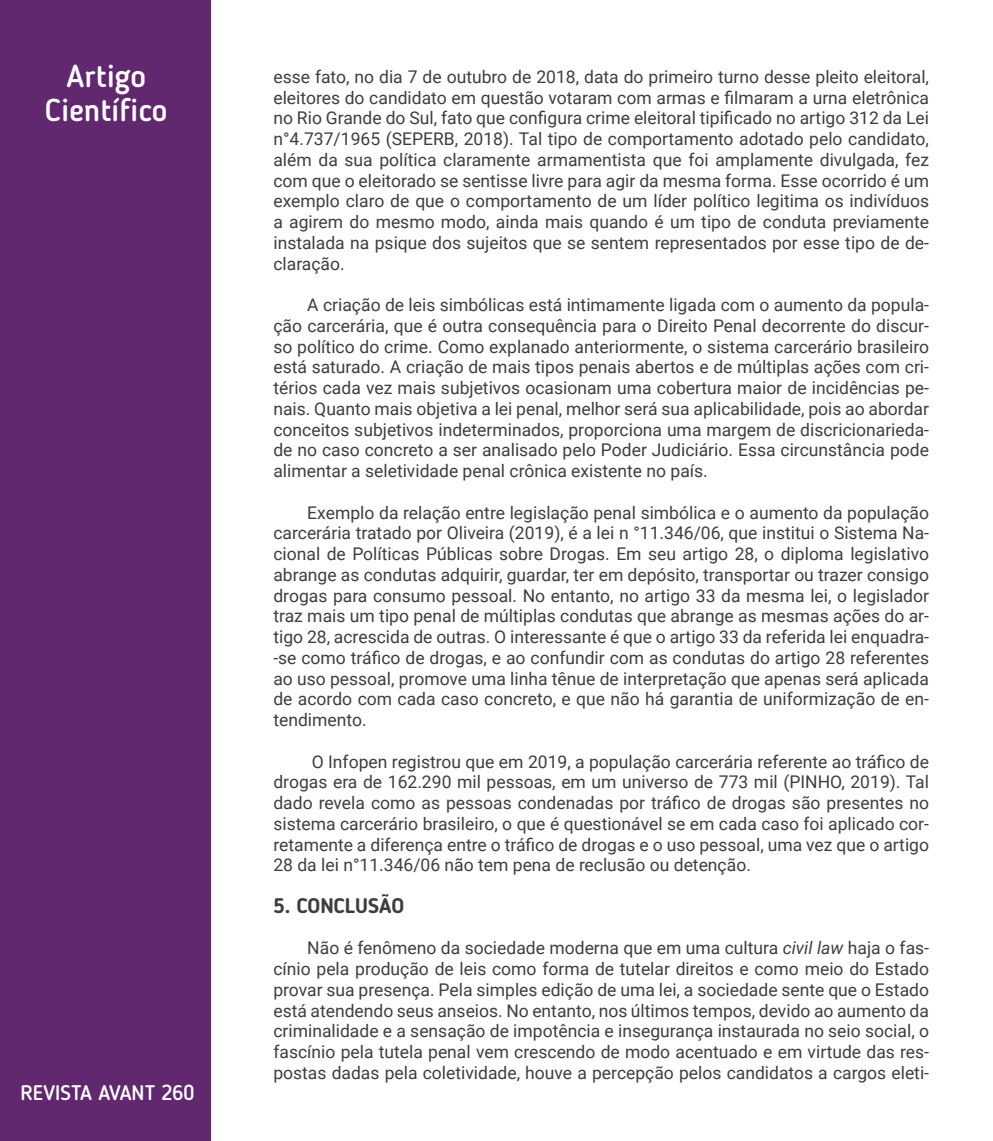
<style>
.page{position:relative;width:993px;height:1141px;background:#fff}
.page>*{position:absolute;margin:0;border:0;box-sizing:border-box;transform-origin:0 0}
.modalidade{font:500 31.5px "Blogger Sans";color:#fff}
.t1{font:500 21px "Blogger Sans";color:#fff}
.RB{font:700 21px "Blogger Sans";color:#3e3e3f}
.texto{font:17.5px/20.8px "Roboto";color:#3e3e3f;text-align:justify}
.s1{font-style:italic}
</style>
<div class="page">
<div style="left:0;top:0;width:210px;height:1141px;background:#61286f"></div>
<h1 class="modalidade" style="left:38px;top:56px;width:138px">modalidad</h1>
<p class="modalidade" style="left:67px;top:57px;width:81px">Artigo</p>
<p class="modalidade" style="left:45px;top:91px;width:124px">Científico</p>
<p class="t1" style="left:21px;top:1080px;width:175px">REVISTA AVANT 260</p>
<p class="texto" style="left:273px;top:66px;width:657px">esse fato, no dia 7 de outubro de 2018, data do primeiro turno desse pleito eleitoral, eleitores do candidato em questão votaram com armas e filmaram a urna eletrônica no Rio Grande do Sul, fato que configura crime eleitoral tipificado no artigo 312 da Lei n°4.737/1965 (SEPERB, 2018). Tal tipo de comportamento adotado pelo candidato, além da sua política claramente armamentista que foi amplamente divulgada, fez com que o eleitorado se sentisse livre para agir da mesma forma. Esse ocorrido é um exemplo claro de que o comportamento de um líder político legitima os indivíduos a agirem do mesmo modo, ainda mais quando é um tipo de conduta previamente instalada na psique dos sujeitos que se sentem representados por esse tipo de de&shy;claração.</p>
<p class="texto" style="left:273px;top:294px;width:657px;text-indent:34px">A criação de leis simbólicas está intimamente ligada com o aumento da popula&shy;ção carcerária, que é outra consequência para o Direito Penal decorrente do discur&shy;so político do crime. Como explanado anteriormente, o sistema carcerário brasileiro está saturado. A criação de mais tipos penais abertos e de múltiplas ações com cri&shy;térios cada vez mais subjetivos ocasionam uma cobertura maior de incidências pe&shy;nais. Quanto mais objetiva a lei penal, melhor será sua aplicabilidade, pois ao abordar conceitos subjetivos indeterminados, proporciona uma margem de discricionarieda&shy;de no caso concreto a ser analisado pelo Poder Judiciário. Essa circunstância pode alimentar a seletividade penal crônica existente no país.</p>
<p class="texto" style="left:273px;top:501px;width:657px;text-indent:34px">Exemplo da relação entre legislação penal simbólica e o aumento da população carcerária tratado por Oliveira (2019), é a lei n °11.346/06, que institui o Sistema Na&shy;cional de Políticas Públicas sobre Drogas. Em seu artigo 28, o diploma legislativo abrange as condutas adquirir, guardar, ter em depósito, transportar ou trazer consigo drogas para consumo pessoal. No entanto, no artigo 33 da mesma lei, o legislador traz mais um tipo penal de múltiplas condutas que abrange as mesmas ações do ar&shy;tigo 28, acrescida de outras. O interessante é que o artigo 33 da referida lei enquadra--se como tráfico de drogas, e ao confundir com as condutas do artigo 28 referentes ao uso pessoal, promove uma linha tênue de interpretação que apenas será aplicada de acordo com cada caso concreto, e que não há garantia de uniformização de en&shy;tendimento.</p>
<p class="texto" style="left:273px;top:750px;width:657px;text-indent:38px">O Infopen registrou que em 2019, a população carcerária referente ao tráfico de drogas era de 162.290 mil pessoas, em um universo de 773 mil (PINHO, 2019). Tal dado revela como as pessoas condenadas por tráfico de drogas são presentes no sistema carcerário brasileiro, o que é questionável se em cada caso foi aplicado cor&shy;retamente a diferença entre o tráfico de drogas e o uso pessoal, uma vez que o artigo 28 da lei n°11.346/06 não tem pena de reclusão ou detenção.</p>
<p class="RB" style="left:273px;top:893px;width:132px">5. CONCLUSÃO</p>
<p class="texto" style="left:273px;top:937px;width:657px;text-indent:34px">Não é fenômeno da sociedade moderna que em uma cultura <span class="s1">civil law</span> haja o fas&shy;cínio pela produção de leis como forma de tutelar direitos e como meio do Estado provar sua presença. Pela simples edição de uma lei, a sociedade sente que o Estado está atendendo seus anseios. No entanto, nos últimos tempos, devido ao aumento da criminalidade e a sensação de impotência e insegurança instaurada no seio social, o fascínio pela tutela penal vem crescendo de modo acentuado e em virtude das res&shy;postas dadas pela coletividade, houve a percepção pelos candidatos a cargos eleti-</p>
</div>
